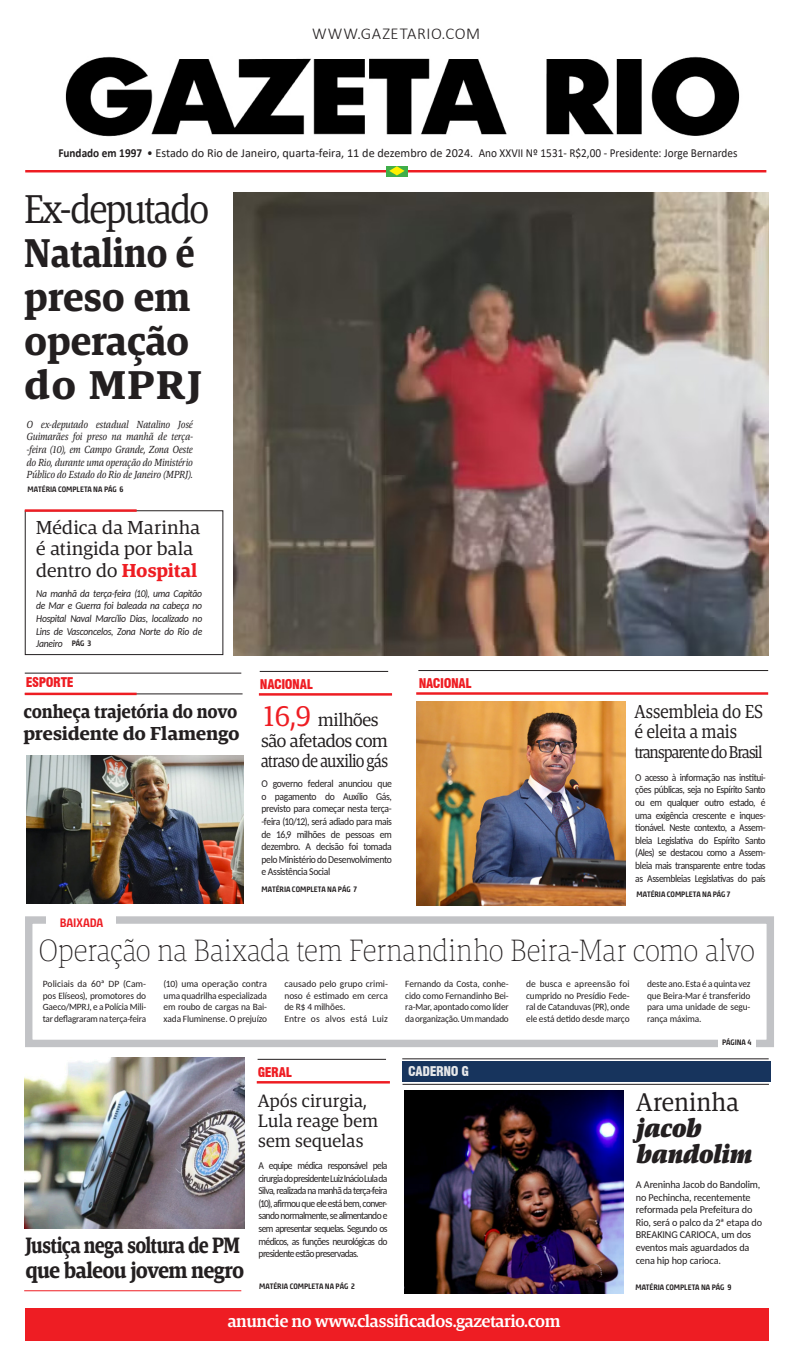
<style>
.page{position:relative;width:794px;height:1365px;background:#fff}
.page>*{position:absolute;margin:0;border:0;box-sizing:border-box;transform-origin:0 0}
.Tit_-_Manchete_6_col_2_linhas{font:700 41.12px/43.8px "Askan";letter-spacing:-.01em;color:#231f20;scale:.89 1}
.Nº_CHAMADA_DA_PAG_-_CAPA{font:100 31.5px "Askan";letter-spacing:-.02em;color:#231f20;scale:.92 1}
.Nº_CHAMADA_DA_PAG_-_CAPA-2{font:italic 900 26.25px/26.2px "Askan";letter-spacing:-.015em;color:#231f20;scale:.96 1}
.Nº_CHAMADA_DA_PAG_-_CAPA-3{font:700 22.75px/24.5px "Askan";letter-spacing:-.04em;color:#231f20;scale:.83 1}
.Nº_CHAMADA_DA_PAG_-_CAPA-4{font:19.25px/21.9px "Askan";letter-spacing:-.01em;color:#231f20}
.Nº_CHAMADA_DA_PAG_-_CAPA-5{font:700 19.25px/21.9px "Askan";letter-spacing:-.015em;color:#231f20;scale:.92 1}
.Tit_-_3_col_-_3_linhas{font:19.25px "Askan";letter-spacing:-.02em;color:#231f20;scale:.89 1}
.Nº_CHAMADA_DA_PAG_-_CAPA-6{font:18.38px/20.1px "Askan";letter-spacing:-.05em;color:#231f20}
.Nº_CHAMADA_DA_PAG_-_CAPA-7{font:18.38px/20.1px "Askan";letter-spacing:-.025em;color:#231f20}
.Tit_-_2_col_-_2_linhas{font:600 17.5px "Askan";letter-spacing:-.03em;color:#fff}
.Tit_-_3_col_-_3_linhas-2{font:17.5px "Askan";letter-spacing:-.07em;color:#231f20;scale:.89 1}
.TEXTO_NORMAL{font:300 16.62px "Calibri";letter-spacing:.035em;color:#231f20}
.TEXTO_NORMAL-2{font:900 condensed 13.12px "Swiss 721 BT";letter-spacing:-.03em;color:#ee1d23}
.TEXTO_NORMAL-3{font:900 condensed 13.12px "Swiss 721 BT";letter-spacing:-.035em;color:#e6e7e9}
.t1{font:12.25px "Calibri";color:#231f20;scale:.92 1}
.Nº_CHAMADA_DA_PAG_-_CAPA-8{font:700 12.25px "Bunday Clean";letter-spacing:-.01em;color:#ee1d23}
.TEXTO_NORMAL-4{font:10.5px/12.6px "Carlito";letter-spacing:-.025em;color:#231f20;text-align:justify;scale:.91 1}
.TEXTO_NORMAL-5{font:10.5px/12.6px "Carlito";letter-spacing:-.025em;color:#231f20;text-align:justify;scale:.92 1}
.TEXTO_NORMAL-6{font:italic 10.5px/12.6px "Askan";letter-spacing:-.02em;color:#231f20;text-align:justify;scale:.89 1}
.TEXTO_NORMAL-7{font:10.5px/12.6px "Carlito";letter-spacing:-.025em;color:#231f20}
.TEXTO_NORMAL-8{font:italic 10.5px/12.6px "Carlito";letter-spacing:-.025em;color:#231f20;text-align:justify;scale:.92 1}
.TEXTO_NORMAL_-_X{font:9.62px/11.5px "Carlito";letter-spacing:-.01em;color:#231f20;text-align:justify}
.TEXTO_NORMAL_-_X-2{font:9.62px/11.5px "Carlito";letter-spacing:-.01em;color:#231f20;text-align:justify;scale:.96 1}
.TEXTO_NORMAL_-_X-3{font:9.62px "Carlito";letter-spacing:.015em;color:#231f20}
.Nº_CHAMADA_DA_PAG_-_CAPA-9{font:700 7.88px "Bunday Clean";letter-spacing:-.005em;color:#231f20}
.s1{font-weight:700}
.s2{font-weight:400}
.s3{font-weight:700;color:#ee1d23}
.s4{font-size:30.62px;color:#ee1d23}
.s5{font-weight:400;font-style:normal}
</style>
<div class="page">
<div style="left:25px;top:510px;width:198px;height:145px;border:1px solid #231f20"></div>
<img style="left:65px;top:56px;width:675px;height:81px">
<hr style="left:25px;top:170px;width:363px;height:2px;background:#ee1d23">
<hr style="left:407px;top:170px;width:359px;height:2px;background:#ee1d23">
<div style="left:386px;top:166px;width:21px;height:10px;background:#40ae49"></div>
<svg style="left:389px;top:166px;width:15px;height:9px"></svg>
<div style="left:25px;top:1307px;width:744px;height:33px;background:#ee1d23"></div>
<hr style="left:24px;top:1290px;width:217px;height:1px;background:#ee1d23">
<div style="left:25px;top:916px;width:749px;height:131px;border:7px solid #c2c3c6"></div>
<div style="left:718px;top:1036px;width:37px;height:13px;background:#fff"></div>
<hr style="left:402px;top:1058px;width:366px;height:1px;background:#231f20">
<div style="left:402px;top:1060px;width:368px;height:21px;background:#17345d"></div>
<hr style="left:260px;top:671px;width:128px;height:1px;background:#231f20">
<hr style="left:259px;top:693px;width:133px;height:2px;background:#ee1d23">
<hr style="left:25px;top:693px;width:217px;height:1px;background:#231f20">
<hr style="left:25px;top:692px;width:112px;height:3px;background:#ee1d23">
<div style="left:47px;top:914px;width:69px;height:12px;background:#fff"></div>
<img style="left:26px;top:755px;width:217px;height:148px">
<hr style="left:25px;top:672px;width:216px;height:1px;background:#231f20">
<hr style="left:418px;top:670px;width:350px;height:1px;background:#231f20">
<hr style="left:416px;top:692px;width:352px;height:2px;background:#ee1d23">
<img style="left:233px;top:192px;width:535px;height:463px">
<img style="left:417px;top:701px;width:208px;height:204px">
<hr style="left:257px;top:1058px;width:129px;height:1px;background:#231f20">
<hr style="left:257px;top:1080px;width:133px;height:3px;background:#ee1d23">
<hr style="left:402px;top:1083px;width:367px;height:1px;background:#231f20">
<img style="left:404px;top:1090px;width:219px;height:203px">
<hr style="left:25px;top:509px;width:112px;height:3px;background:#ee1d23">
<img style="left:25px;top:1057px;width:219px;height:171px">
<p class="TEXTO_NORMAL" style="left:312px;top:23px;width:170px">WWW.GAZETARIO.COM</p>
<p class="t1" style="left:58px;top:144px;width:740px"><span class="s1">Fundado em 1997</span> • Estado do Rio de Janeiro, quarta-feira, 11 de dezembro de 2024. Ano XXVII Nº 1531- R$2,00 - Presidente: Jorge Bernardes</p>
<p class="Tit_-_Manchete_6_col_2_linhas" style="left:24px;top:187px;width:210px"><span class="s2">Ex-deputado<br></span>Natalino é preso em operação do MPRJ</p>
<p class="TEXTO_NORMAL-6" style="left:26px;top:418px;width:188px">O ex-deputado estadual Natalino José Guimarães foi preso na manhã de terça--feira (10), em Campo Grande, Zona Oeste do Rio, durante uma operação do Ministério Público do Estado do Rio de Janeiro (MPRJ).</p>
<p class="Nº_CHAMADA_DA_PAG_-_CAPA-9" style="left:28px;top:484px;width:98px">MATÉRIA COMPLETA NA PÁG 6</p>
<p class="Nº_CHAMADA_DA_PAG_-_CAPA-4" style="left:36px;top:516px;width:166px">Médica da Marinha é atingida por bala dentro do <span class="s3">Hospital</span></p>
<p class="TEXTO_NORMAL-8" style="left:36px;top:586px;width:182px">Na manhã da terça-feira (10), uma Capitão de Mar e Guerra foi baleada na cabeça no Hospital Naval Marcílio Dias, localizado no Lins de Vasconcelos, Zona Norte do Rio de Janeiro</p>
<p class="Nº_CHAMADA_DA_PAG_-_CAPA-9" style="left:72px;top:638px;width:21px">PÁG 3</p>
<p class="TEXTO_NORMAL-2" style="left:26px;top:674px;width:49px">ESPORTE</p>
<p class="Nº_CHAMADA_DA_PAG_-_CAPA-5" style="left:23px;top:700px;width:237px">conheça trajetória do novo presidente do Flamengo</p>
<p class="Nº_CHAMADA_DA_PAG_-_CAPA-8" style="left:60px;top:914px;width:45px">BAIXADA</p>
<p class="TEXTO_NORMAL-2" style="left:260px;top:676px;width:55px">NACIONAL</p>
<p class="Nº_CHAMADA_DA_PAG_-_CAPA-6" style="left:261px;top:710px;width:129px"><span class="s4">16,9</span> milhões são afetados com atraso de auxilio gás</p>
<p class="TEXTO_NORMAL-5" style="left:261px;top:776px;width:143px">O governo federal anunciou que o pagamento do Auxílio Gás, previsto para começar nesta terça--feira (10/12), será adiado para mais de 16,9 milhões de pessoas em dezembro. A decisão foi tomada pelo Ministério do Desenvolvimento e Assistência Social</p>
<p class="Nº_CHAMADA_DA_PAG_-_CAPA-9" style="left:261px;top:883px;width:97px">MATÉRIA COMPLETA NA PÁG 7</p>
<p class="TEXTO_NORMAL-2" style="left:419px;top:675px;width:55px">NACIONAL</p>
<p class="Tit_-_3_col_-_3_linhas" style="left:634px;top:699px;width:146px">Assembleia do ES</p>
<p class="Tit_-_3_col_-_3_linhas" style="left:634px;top:719px;width:117px">é eleita a mais</p>
<p class="Tit_-_3_col_-_3_linhas-2" style="left:634px;top:741px;width:145px">transparente do Brasil</p>
<p class="TEXTO_NORMAL-4" style="left:635px;top:770px;width:145px">O acesso à informação nas institui&shy;ções públicas, seja no Espírito Santo ou em qualquer outro estado, é uma exigência crescente e inques&shy;tionável. Neste contexto, a Assem&shy;bleia Legislativa do Espírito Santo (Ales) se destacou como a Assem&shy;bleia mais transparente entre todas as Assembleias Legislativas do país</p>
<p class="Nº_CHAMADA_DA_PAG_-_CAPA-9" style="left:636px;top:889px;width:96px">MATÉRIA COMPLETA NA PÁG 7</p>
<p class="Nº_CHAMADA_DA_PAG_-_CAPA" style="left:39px;top:931px;width:780px">Operação na Baixada tem Fernandinho Beira-Mar como alvo</p>
<p class="TEXTO_NORMAL_-_X" style="left:43px;top:977px;width:105px">Policiais da 60ª DP (Cam&shy;pos Elíseos), promotores do Gaeco/MPRJ, e a Polícia Mili&shy;tar deflagraram na terça-feira</p>
<p class="TEXTO_NORMAL_-_X" style="left:164px;top:977px;width:105px">(10) uma operação contra uma quadrilha especializada em roubo de cargas na Bai&shy;xada Fluminense. O prejuízo</p>
<p class="TEXTO_NORMAL_-_X" style="left:284px;top:977px;width:105px">causado pelo grupo crimi&shy;noso é estimado em cerca de R$ 4 milhões.</p>
<p class="TEXTO_NORMAL_-_X-3" style="left:284px;top:1011px;width:105px">Entre os alvos está Luiz</p>
<p class="TEXTO_NORMAL-2" style="left:258px;top:1064px;width:36px">GERAL</p>
<p class="Nº_CHAMADA_DA_PAG_-_CAPA-3" style="left:25px;top:1232px;width:265px">Justiça nega soltura de PM que baleou jovem negro</p>
<p class="Nº_CHAMADA_DA_PAG_-_CAPA-7" style="left:258px;top:1090px;width:122px">Após cirurgia,<br>Lula reage bem sem sequelas</p>
<p class="TEXTO_NORMAL-4" style="left:258px;top:1158px;width:143px">A equipe médica responsável pela cirurgia do presidente Luiz Inácio Lula da Silva, realizada na manhã da terça-feira (10), afirmou que ele está bem, conver&shy;sando normalmente, se alimentando e sem apresentar sequelas. Segundo os médicos, as funções neurológicas do presidente estão preservadas.</p>
<p class="Nº_CHAMADA_DA_PAG_-_CAPA-9" style="left:259px;top:1280px;width:97px">MATÉRIA COMPLETA NA PÁG 2</p>
<p class="TEXTO_NORMAL_-_X" style="left:405px;top:977px;width:105px">Fernando da Costa, conhe&shy;cido como Fernandinho Bei&shy;ra-Mar, apontado como líder da organização. Um mandado</p>
<p class="TEXTO_NORMAL_-_X" style="left:526px;top:977px;width:105px">de busca e apreensão foi cumprido no Presídio Fede&shy;ral de Catanduvas (PR), onde ele está detido desde março</p>
<p class="TEXTO_NORMAL_-_X-2" style="left:647px;top:977px;width:109px">deste ano. Esta é a quinta vez que Beira-Mar é transferido para uma unidade de segu&shy;rança máxima.</p>
<p class="TEXTO_NORMAL-3" style="left:408px;top:1063px;width:62px">CADERNO G</p>
<p class="Nº_CHAMADA_DA_PAG_-_CAPA-9" style="left:722px;top:1037px;width:31px">PÁGINA 4</p>
<p class="Nº_CHAMADA_DA_PAG_-_CAPA-2" style="left:636px;top:1088px;width:122px"><span class="s5">Areninha </span>jacob bandolim</p>
<p class="TEXTO_NORMAL-7" style="left:636px;top:1177px;width:128px">A Areninha Jacob do Bandolim, no Pechincha, recentemente reformada pela Prefeitura do<br>Rio, será o palco da 2ª etapa do<br>BREAKING CARIOCA, um dos eventos mais aguardados da cena hip hop carioca.</p>
<p class="Nº_CHAMADA_DA_PAG_-_CAPA-9" style="left:635px;top:1281px;width:98px">MATÉRIA COMPLETA NA PÁG 9</p>
<p class="Tit_-_2_col_-_2_linhas" style="left:227px;top:1310px;width:335px">anuncie no www.classificados.gazetario.com</p>
</div>
